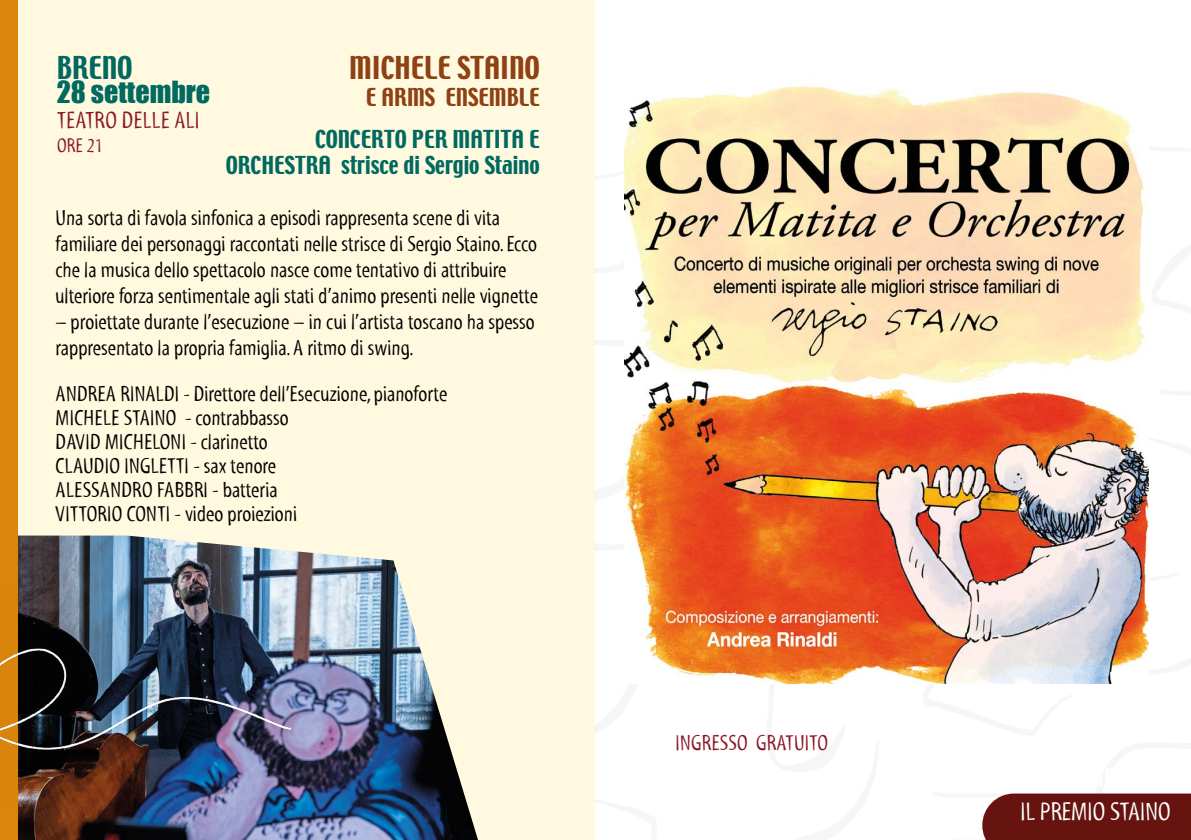
<style>
.page{position:relative;width:1191px;height:840px;background:#fff}
.page>*{position:absolute;margin:0;border:0;box-sizing:border-box;transform-origin:0 0}
.t1{font:28px "Techno";color:#8f4114}
.t2{font:28px "Impact";color:#016960}
.t3{font:28px "Techno";color:#016960}
.t4{font:26px "Myriad Tilt";color:#fff}
.t5{font:24px "Myriad Tilt";letter-spacing:.015em;color:#8c1727}
.t6{font:22px/24px "Myriad Tilt";color:#000}
.t7{font:22px/26px "Techno";color:#016960;text-align:right}
.t8{font:22px "Myriad Tilt";letter-spacing:.015em;color:#8c1727}
.t9{font:22px "Techno";color:#8f4114}
.t10{font:20px "Myriad Tilt";color:#8c1727}
</style>
<div class="page">
<div style="left:0;top:0;width:595px;height:839px;background:#fffadf"></div>
<img style="left:624px;top:86px;width:524px;height:597px">
<img style="left:17px;top:535px;width:461px;height:304px">
<div style="left:0;top:0;width:17px;height:839px;background:#da850b"></div>
<img style="left:0;top:586px;width:290px;height:223px">
<div style="left:982px;top:793px;width:209px;height:46px;background:#671411"></div>
<p class="t3" style="left:57px;top:49px;width:77px">BRENO</p>
<p class="t2" style="left:57px;top:71px;width:155px">28 settembre</p>
<p class="t5" style="left:57px;top:106px;width:144px">TEATRO DELLE ALI</p>
<p class="t10" style="left:57px;top:134px;width:47px">ORE 21</p>
<p class="t1" style="left:349px;top:49px;width:192px">MICHELE STAINO</p>
<p class="t9" style="left:366px;top:82px;width:175px">E ARMS ENSEMBLE</p>
<p class="t7" style="left:226px;top:127px;width:315px">CONCERTO PER MATITA E<br>ORCHESTRA strisce di Sergio Staino</p>
<p class="t6" style="left:55px;top:205px;width:484px;line-height:26px">Una sorta di favola sinfonica a episodi rappresenta scene di vita familiare dei personaggi raccontati nelle strisce di Sergio Staino. Ecco che la musica dello spettacolo nasce come tentativo di attribuire ulteriore forza sentimentale agli stati d’animo presenti nelle vignette</p>
<p class="t6" style="left:55px;top:309px;width:481px;line-height:26px">– proiettate durante l’esecuzione – in cui l’artista toscano ha spesso rappresentato la propria famiglia. A ritmo di swing.</p>
<p class="t6" style="left:56px;top:382px;width:393px">ANDREA RINALDI - Direttore dell’Esecuzione, pianoforte MICHELE STAINO - contrabbasso<br>DAVID MICHELONI - clarinetto<br>CLAUDIO INGLETTI - sax tenore<br>ALESSANDRO FABBRI - batteria<br>VITTORIO CONTI - video proiezioni</p>
<p class="t8" style="left:675px;top:730px;width:154px">INGRESSO GRATUITO</p>
<p class="t4" style="left:1020px;top:796px;width:151px">IL PREMIO STAINO</p>
</div>
